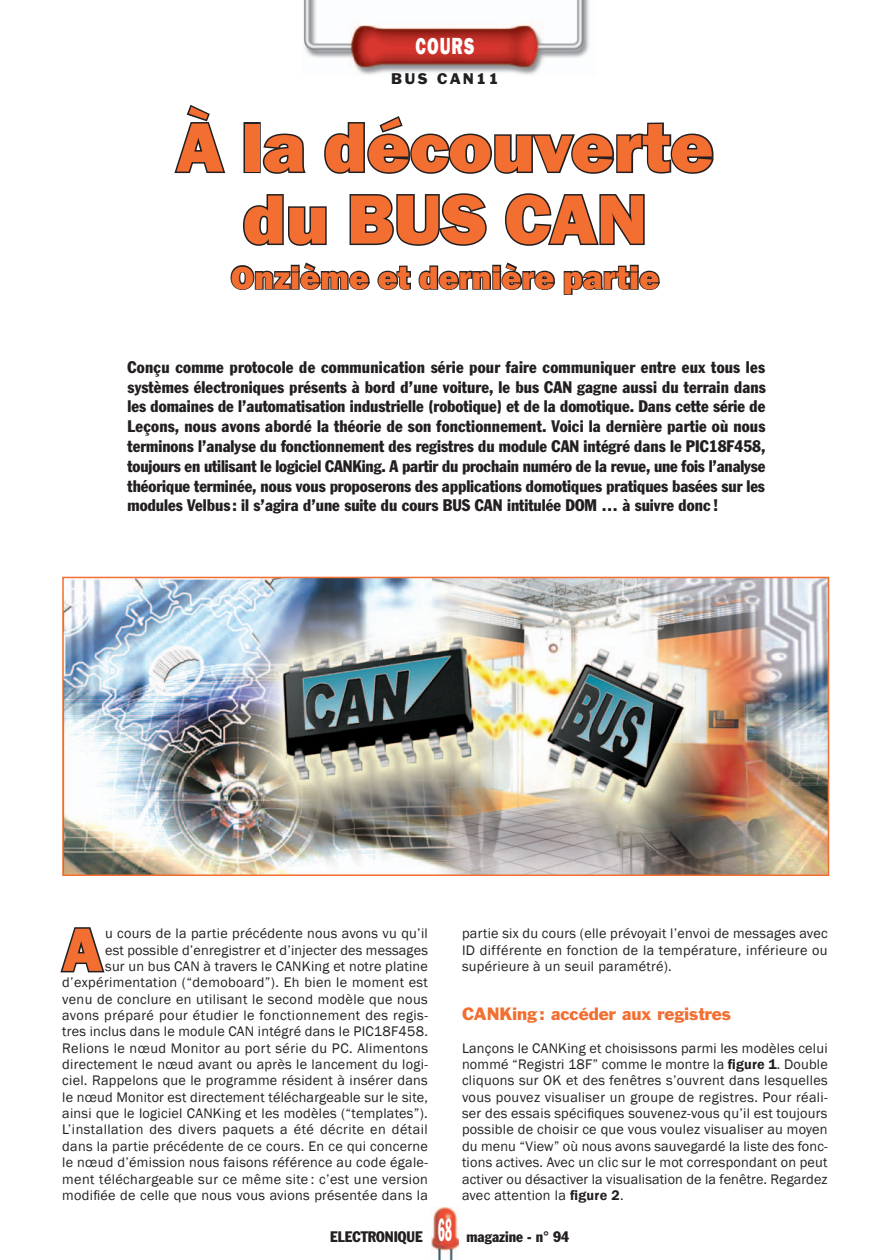
<style>
.page{position:relative;width:890px;height:1260px;background:#fff}
.page>*{position:absolute;margin:0;border:0;box-sizing:border-box;transform-origin:0 0}
.t1{font:800 72px/72px "Franklin Gothic";letter-spacing:-.005em;color:#f26e31;text-align:center}
.t2{font:800 63.3px "Franklin Gothic";color:#f26e31}
.t3{font:800 33px "Franklin Gothic";color:#f26e31}
.t4{font:800 24px "Franklin Gothic";letter-spacing:.06em;color:#fff;scale:.7 1}
.t5{font:condensed 16.5px/19.8px "Franklin Gothic";color:#231f20;text-align:justify}
.t6{font:16.5px "Franklin Gothic";color:#f26e31}
.t7{font:condensed 15px "Franklin Gothic";color:#231f20}
.t8{font:14.25px/16.4px "Franklin Gothic";letter-spacing:.02em;color:#231f20;text-align:justify}
.t9{font:14.25px "Franklin Gothic";letter-spacing:.15em;color:#231f20}
.s1{font-weight:600}
.s2{font-size:31.5px;color:#fff}
</style>
<div class="page">
<img style="left:303px;top:0;width:286px;height:75px">
<img style="left:431px;top:1207px;width:28px;height:53px">
<img style="left:64px;top:579px;width:763px;height:295px">
<svg style="left:60px;top:927px;width:45px;height:46px"></svg>
<svg style="left:174px;top:104px;width:52px;height:70px"></svg>
<svg style="left:243px;top:116px;width:471px;height:130px"></svg>
<svg style="left:230px;top:262px;width:326px;height:28px"></svg>
<svg style="left:563px;top:264px;width:97px;height:31px"></svg>
<h3 class="t4" style="left:415px;top:31px;width:86px">COURS</h3>
<p class="t9" style="left:391px;top:69px;width:109px">BUS CAN11</p>
<h1 class="t1" style="left:176px;top:111px;width:539px">À la découverte du BUS CAN</h1>
<h3 class="t3" style="left:231px;top:256px;width:430px">Onzième et dernière partie</h3>
<p class="t5" style="left:128px;top:357px;width:640px">Conçu comme protocole de communication série pour faire communiquer entre eux tous les systèmes électroniques présents à bord d’une voiture, le bus CAN gagne aussi du terrain dans les domaines de l’automatisation industrielle (robotique) et de la domotique. Dans cette série de Leçons, nous avons abordé la théorie de son fonctionnement. Voici la dernière partie où nous terminons l’analyse du fonctionnement des registres du module CAN intégré dans le PIC18F458, toujours en utilisant le logiciel CANKing. A partir du prochain numéro de la revue, une fois l’analyse théorique terminée, nous vous proposerons des applications domotiques pratiques basées sur les modules Velbus : il s’agira d’une suite du cours BUS CAN intitulée DOM … à suivre donc !</p>
<p class="t8" style="left:62px;top:925px;width:367px;text-align:right">u cours de la partie précédente nous avons vu qu’il<br>est possible d’enregistrer et d’injecter des messages<br>sur un bus CAN à travers le CANKing et notre platine d’expérimentation (“demoboard”). Eh bien le moment est venu de conclure en utilisant le second modèle que nous avons préparé pour étudier le fonctionnement des regis&shy;tres inclus dans le module CAN intégré dans le PIC18F458.<br>Relions le nœud Monitor au port série du PC. Alimentons directement le nœud avant ou après le lancement du logi&shy;ciel. Rappelons que le programme résident à insérer dans le nœud Monitor est directement téléchargeable sur le site, ainsi que le logiciel CANKing et les modèles (“templates”).<br>L’installation des divers paquets a été décrite en détail dans la partie précédente de ce cours. En ce qui concerne le nœud d’émission nous faisons référence au code égale&shy;ment téléchargeable sur ce même site : c’est une version modifiée de celle que nous vous avions présentée dans la</p>
<h2 class="t2" style="left:62px;top:909px;width:42px">A</h2>
<p class="t8" style="left:462px;top:925px;width:367px">partie six du cours (elle prévoyait l’envoi de messages avec ID différente en fonction de la température, inférieure ou supérieure à un seuil paramétré).</p>
<p class="t6" style="left:462px;top:1003px;width:271px">CANKing : accéder aux registres</p>
<p class="t8" style="left:462px;top:1040px;width:367px">Lançons le CANKing et choisissons parmi les modèles celui nommé “Registri 18F” comme le montre la <span class="s1">figure 1</span>. Double cliquons sur OK et des fenêtres s’ouvrent dans lesquelles vous pouvez visualiser un groupe de registres. Pour réali&shy;ser des essais spécifiques souvenez-vous qu’il est toujours possible de choisir ce que vous voulez visualiser au moyen du menu “View” où nous avons sauvegardé la liste des fonc&shy;tions actives. Avec un clic sur le mot correspondant on peut activer ou désactiver la visualisation de la fenêtre. Regardez avec attention la <span class="s1">figure 2</span>.</p>
<p class="t7" style="left:330px;top:1227px;width:241px">ELECTRONIQUE <span class="s2">68</span> magazine - n° 94</p>
</div>
